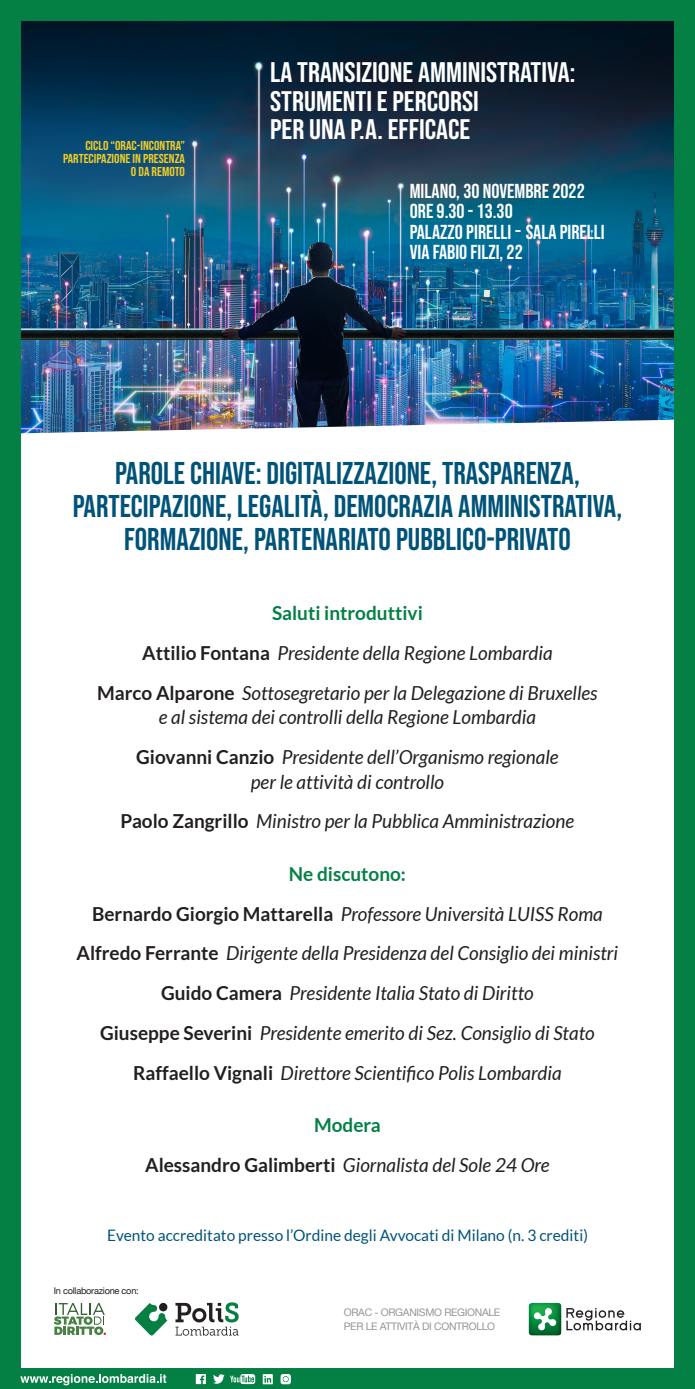
<style>
.page{position:relative;width:695px;height:1389px;background:#fff}
.page>*{position:absolute;margin:0;border:0;box-sizing:border-box;transform-origin:0 0}
.t1{font:31.5px "Bebas Neue";color:#005378}
.t2{font:28.32px "Bebas Neue";color:#fff;scale:1.05 1}
.t3{font:20.23px "Bebas Neue";color:#fff}
.t4{font:italic 19.29px/24.5px "Lato";color:#231f20;text-align:center}
.t5{font:700 19.29px "Lato";color:#048045}
.t6{font:15.75px "Lato";color:#005378}
.t7{font:12.95px "Bebas Neue";color:#f4ce25;scale:1.05 1}
.t8{font:10.39px "Helvetica Neue";letter-spacing:-.03em;color:#939598}
.t9{font:9.24px "Helvetica Neue";letter-spacing:-.03em;color:#231f20}
.s1{font-family:"Lato";font-weight:700}
.s2{font-weight:700;font-style:normal}
</style>
<div class="page">
<img style="left:22px;top:22px;width:650px;height:397px">
<img style="left:22px;top:419px;width:650px;height:15px">
<svg style="left:54px;top:1303px;width:52px;height:32px"></svg>
<img style="left:135px;top:1302px;width:104px;height:34px">
<img style="left:528px;top:1303px;width:33px;height:32px">
<svg style="left:533px;top:1308px;width:23px;height:23px"></svg>
<svg style="left:566px;top:1308px;width:74px;height:22px"></svg>
<div style="left:0;top:0;width:694px;height:1389px;border:21px solid #048045"></div>
<svg style="left:196px;top:1374px;width:10px;height:10px"></svg>
<svg style="left:230px;top:1374px;width:25px;height:10px"></svg>
<svg style="left:213px;top:1374px;width:11px;height:10px"></svg>
<svg style="left:263px;top:1374px;width:10px;height:10px"></svg>
<svg style="left:20px;top:1374px;width:146px;height:11px;background:#57aa83"></svg>
<svg style="left:280px;top:1374px;width:11px;height:10px"></svg>
<p class="t7" style="left:85px;top:138px;width:96px">CICLO “ORAC-INCONTRA”</p>
<p class="t7" style="left:63px;top:151px;width:118px">PARTECIPAZIONE IN PRESENZA</p>
<p class="t7" style="left:131px;top:164px;width:53px">O DA REMOTO</p>
<p class="t2" style="left:270px;top:57px;width:292px">LA TRANSIZIONE AMMINISTRATIVA:</p>
<p class="t2" style="left:270px;top:85px;width:200px">STRUMENTI E PERCORSI</p>
<p class="t2" style="left:270px;top:113px;width:192px">PER UNA P.A. EFFICACE</p>
<p class="t3" style="left:409px;top:180px;width:176px">MILANO, 30 NOVEMBRE 2022</p>
<p class="t3" style="left:409px;top:200px;width:105px">ORE 9.30 - 13.30</p>
<p class="t3" style="left:409px;top:220px;width:196px">PALAZZO PIRELLI <span class="s1">-</span> SALA PIRELLI</p>
<p class="t3" style="left:409px;top:240px;width:114px">VIA FABIO FILZI, 22</p>
<p class="t1" style="left:115px;top:455px;width:466px">PAROLE CHIAVE: DIGITALIZZAZIONE, TRASPARENZA,</p>
<p class="t1" style="left:73px;top:488px;width:551px">PARTECIPAZIONE, LEGALITÀ, DEMOCRAZIA AMMINISTRATIVA,</p>
<p class="t1" style="left:124px;top:522px;width:448px">FORMAZIONE, PARTENARIATO PUBBLICO-PRIVATO</p>
<p class="t5" style="left:272px;top:602px;width:152px">Saluti introduttivi</p>
<p class="t4" style="left:142px;top:641px;width:412px"><span class="s2">Attilio Fontana</span> Presidente della Regione Lombardia</p>
<p class="t4" style="left:97px;top:681px;width:502px"><span class="s2">Marco Alparone</span> Sottosegretario per la Delegazione di Bruxelles e al sistema dei controlli della Regione Lombardia</p>
<p class="t4" style="left:136px;top:745px;width:424px"><span class="s2">Giovanni Canzio</span> Presidente dell’Organismo regionale</p>
<p class="t4" style="left:251px;top:770px;width:195px">per le attività di controllo</p>
<p class="t4" style="left:121px;top:810px;width:455px"><span class="s2">Paolo Zangrillo</span> Ministro per la Pubblica Amministrazione</p>
<p class="t5" style="left:289px;top:863px;width:118px">Ne discutono:</p>
<p class="t4" style="left:92px;top:902px;width:512px"><span class="s2">Bernardo Giorgio Mattarella</span> Professore Università LUISS Roma</p>
<p class="t4" style="left:77px;top:942px;width:543px"><span class="s2">Alfredo Ferrante</span> Dirigente della Presidenza del Consiglio dei ministri</p>
<p class="t4" style="left:161px;top:981px;width:374px"><span class="s2">Guido Camera</span> Presidente Italia Stato di Diritto</p>
<p class="t4" style="left:100px;top:1021px;width:496px"><span class="s2">Giuseppe Severini</span> Presidente emerito di Sez. Consiglio di Stato</p>
<p class="t4" style="left:133px;top:1061px;width:430px"><span class="s2">Raffaello Vignali</span> Direttore Scientifico Polis Lombardia</p>
<p class="t5" style="left:314px;top:1114px;width:68px">Modera</p>
<p class="t4" style="left:145px;top:1153px;width:406px"><span class="s2">Alessandro Galimberti</span> Giornalista del Sole 24 Ore</p>
<p class="t6" style="left:107px;top:1227px;width:482px">Evento accreditato presso l’Ordine degli Avvocati di Milano (n. 3 crediti)</p>
<p class="t9" style="left:54px;top:1284px;width:86px">In collaborazione con:</p>
<p class="t8" style="left:344px;top:1305px;width:158px">ORAC - ORGANISMO REGIONALE</p>
<p class="t8" style="left:344px;top:1319px;width:153px">PER LE ATTIVITÀ DI CONTROLLO</p>
</div>
